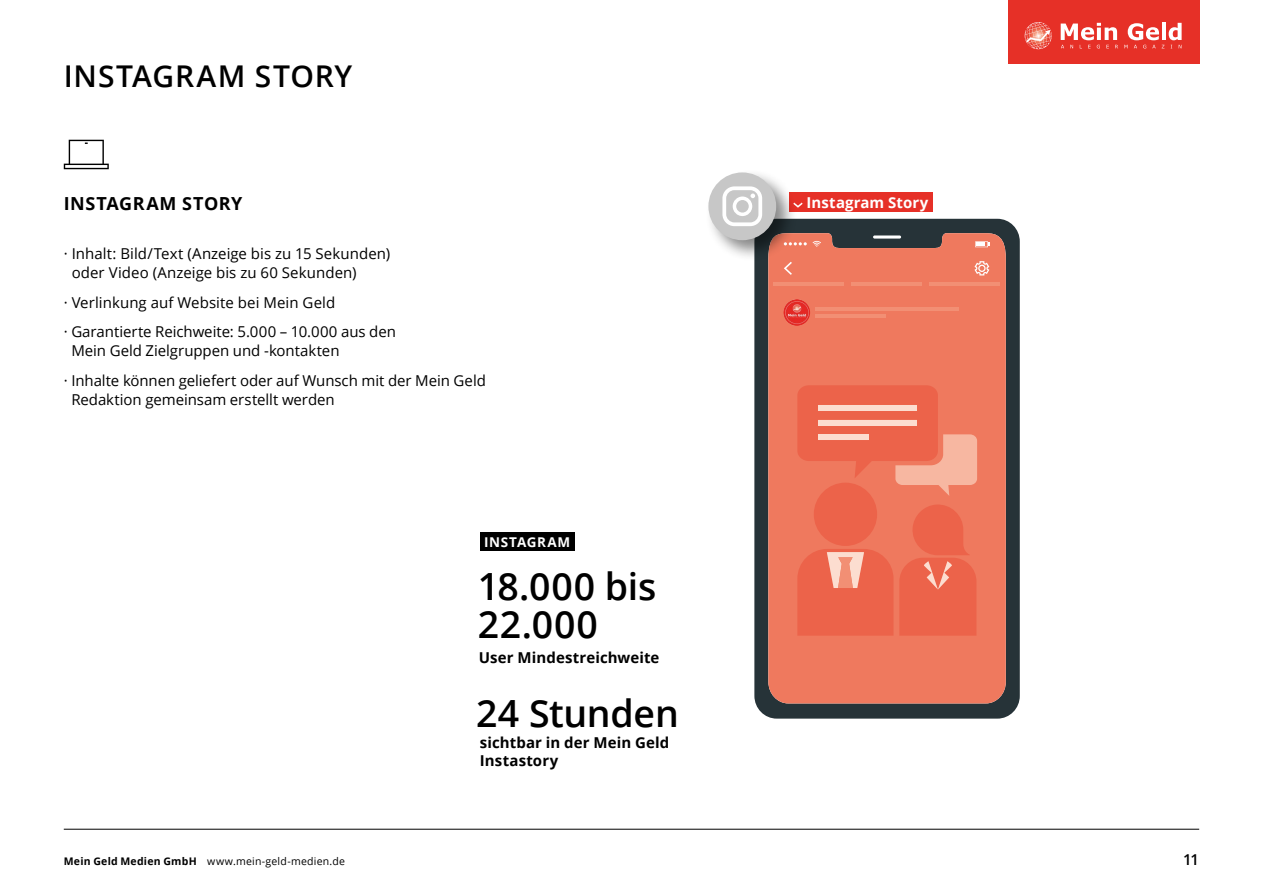
<style>
.page{position:relative;width:1263px;height:893px;background:#fff}
.page>*{position:absolute;margin:0;border:0;box-sizing:border-box;transform-origin:0 0}
.t1{font:600 37.5px/37.5px "Open Sans";letter-spacing:.015em;color:#000}
.t2{font:600 37.5px "Open Sans";letter-spacing:-.005em;color:#000}
.t3{font:600 30px "Open Sans";letter-spacing:.025em;color:#000}
.t4{font:700 18px "Open Sans";letter-spacing:.03em;color:#000}
.t5{font:15px/29.2px "Open Sans";color:#000}
.t6{font:700 15px/18px "Open Sans";letter-spacing:.005em;color:#000}
.t7{font:700 15px "Open Sans";letter-spacing:.005em;color:#fff}
.t8{font:600 15px "Open Sans";color:#000}
.t9{font:700 13.5px "Open Sans";letter-spacing:.05em;color:#fff}
.t10{font:10.5px "Open Sans";letter-spacing:.02em;color:#000}
.s1{font-weight:700}
</style>
<div class="page">
<div style="left:1008px;top:0;width:191px;height:64px;background:#e63027"></div>
<svg style="left:1024px;top:22px;width:158px;height:28px"></svg>
<hr style="left:64px;top:829px;width:1135px;height:1px;background:#000">
<svg style="left:64px;top:140px;width:45px;height:29px"></svg>
<div style="left:789px;top:192px;width:144px;height:20px;background:#e63027"></div>
<svg style="left:754px;top:219px;width:266px;height:500px;background:#2f3b3f"></svg>
<div style="left:768px;top:233px;width:238px;height:470px;background:#ef795e"></div>
<svg style="left:784px;top:262px;width:8px;height:13px"></svg>
<svg style="left:974px;top:261px;width:15px;height:14px"></svg>
<svg style="left:798px;top:241px;width:23px;height:6px"></svg>
<svg style="left:975px;top:241px;width:14px;height:6px"></svg>
<img style="left:783px;top:299px;width:27px;height:27px;border-radius:13px">
<div style="left:705px;top:169px;width:93px;height:93px;background:#000;opacity:.47"></div>
<div style="left:708px;top:172px;width:68px;height:68px;background:#c7c7c7;border-radius:50%"></div>
<svg style="left:722px;top:186px;width:40px;height:40px"></svg>
<svg style="left:797px;top:385px;width:180px;height:111px;background:#ee775e"></svg>
<div style="left:814px;top:483px;width:63px;height:63px;background:#ec634a;border-radius:50%"></div>
<svg style="left:797px;top:549px;width:96px;height:87px;background:#ed7058"></svg>
<div style="left:818px;top:405px;width:99px;height:6px;background:#fcddd0"></div>
<div style="left:818px;top:420px;width:99px;height:5px;background:#fcddd0"></div>
<div style="left:818px;top:434px;width:51px;height:6px;background:#fcddd0"></div>
<svg style="left:899px;top:504px;width:77px;height:132px;background:#ec6a51"></svg>
<hr style="left:773px;top:282px;width:71px;height:4px;background:#f28f74">
<hr style="left:815px;top:314px;width:71px;height:4px;background:#f28f74">
<hr style="left:815px;top:307px;width:143px;height:4px;background:#f28f74">
<hr style="left:851px;top:282px;width:71px;height:4px;background:#f28f74">
<hr style="left:929px;top:282px;width:71px;height:4px;background:#f28f74">
<div style="left:480px;top:532px;width:94px;height:19px;background:#000"></div>
<h2 class="t3" style="left:64px;top:55px;width:290px">INSTAGRAM STORY</h2>
<p class="t4" style="left:64px;top:191px;width:180px">INSTAGRAM STORY</p>
<p class="t5" style="left:72px;top:243px;width:320px;line-height:19.5px;text-indent:-8px">· Inhalt: Bild/Text (Anzeige bis zu 15 Sekunden) oder Video (Anzeige bis zu 60 Sekunden)</p>
<p class="t5" style="left:64px;top:287px;width:334px">· Verlinkung auf Website bei Mein Geld<br>· Garantierte Reichweite: 5.000 – 10.000 aus den</p>
<p class="t5" style="left:64px;top:336px;width:424px;text-indent:8px">Mein Geld Zielgruppen und -kontakten<br>· Inhalte können geliefert oder auf Wunsch mit der Mein Geld</p>
<p class="t5" style="left:71px;top:385px;width:265px">Redaktion gemeinsam erstellt werden</p>
<p class="t9" style="left:484px;top:533px;width:88px">INSTAGRAM</p>
<h1 class="t1" style="left:478px;top:567px;width:180px">18.000 bis<br>22.000</h1>
<p class="t6" style="left:479px;top:648px;width:182px">User Mindestreichweite</p>
<h1 class="t2" style="left:476px;top:687px;width:204px">24 Stunden</h1>
<p class="t6" style="left:480px;top:734px;width:191px">sichtbar in der Mein Geld<br>Instastory</p>
<p class="t7" style="left:806px;top:192px;width:123px">Instagram Story</p>
<p class="t10" style="left:64px;top:854px;width:283px"><span class="s1">Mein Geld Medien GmbH</span> www.mein-geld-medien.de</p>
<p class="t8" style="left:1183px;top:849px;width:18px">11</p>
</div>
